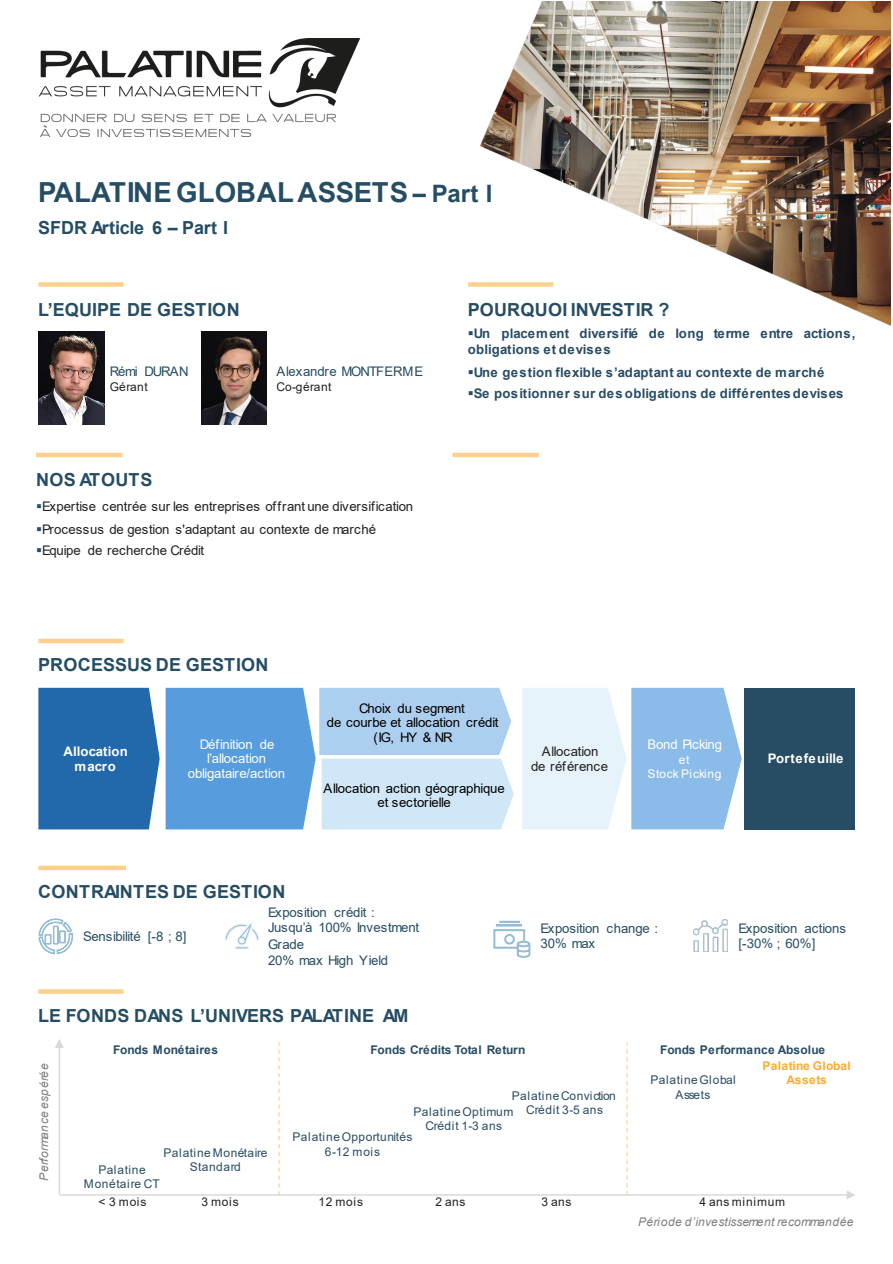
<style>
.page{position:relative;width:893px;height:1264px;background:#fff}
.page>*{position:absolute;margin:0;border:0;box-sizing:border-box;transform-origin:0 0}
.t1{font:700 27.6px "Arial";letter-spacing:.005em;color:#254d63}
.t2{font:700 18px "Arial";letter-spacing:.01em;color:#254d63}
.t3{font:700 18px "Arial";letter-spacing:.01em;color:#284c63}
.t4{font:700 13.2px/15.6px "Arial";letter-spacing:.025em;color:#284c63}
.t5{font:13.2px/14.4px "Arial";letter-spacing:-.01em;color:#231f20;text-align:center}
.t6{font:13.2px/15.6px "Arial";letter-spacing:-.01em;color:#254d63}
.t7{font:13.2px/14.4px "Arial";letter-spacing:-.01em;color:#000;text-align:center}
.t8{font:13.2px/14.4px "Arial";letter-spacing:-.01em;color:#fff;text-align:center}
.t9{font:700 13.2px/14.4px "Arial";letter-spacing:-.005em;color:#fff;text-align:center}
.t10{font:700 13.2px "Arial";letter-spacing:.015em;color:#fff}
.t11{font:13.2px "Arial";letter-spacing:-.03em;color:#fff}
.t12{font:13.2px "Arial";letter-spacing:-.085em;color:#254d63}
.t13{font:12px/14.4px "Arial";letter-spacing:.045em;color:#294c63;text-align:center}
.t14{font:700 12px "Arial";letter-spacing:-.01em;color:#284c63}
.t15{font:italic 12px "Arial";letter-spacing:.045em;color:#7f7f7f}
.t16{font:12px "Arial";letter-spacing:.045em;color:#231f20}
.t17{font:700 12px/14.4px "Arial";letter-spacing:.02em;color:#fbac2f;text-align:center}
.t18{font:12px "Arial";letter-spacing:.035em;color:#fff}
.s1{font-size:24px}
.s2{color:#284c63}
</style>
<div class="page">
<img style="left:480px;top:1px;width:410px;height:324px">
<img style="left:38px;top:38px;width:322px;height:99px">
<img style="left:38px;top:331px;width:66px;height:94px">
<img style="left:202px;top:331px;width:64px;height:94px">
<hr style="left:38px;top:639px;width:86px;height:4px;background:#fecf8d">
<div style="left:744px;top:688px;width:110px;height:141px;background:#284c63"></div>
<svg style="left:522px;top:688px;width:220px;height:141px;background:#bfdaf2"></svg>
<svg style="left:166px;top:688px;width:348px;height:141px;background:#94c2ea"></svg>
<div style="left:38px;top:688px;width:122px;height:141px;background:#2269ac"></div>
<div style="left:38px;top:865px;width:88px;height:5px;background:#fecf8d"></div>
<svg style="left:38px;top:918px;width:35px;height:37px"></svg>
<svg style="left:494px;top:921px;width:36px;height:36px"></svg>
<hr style="left:36px;top:453px;width:86px;height:4px;background:#fecf8d">
<hr style="left:452px;top:453px;width:87px;height:4px;background:#fecf8d">
<div style="left:468px;top:282px;width:85px;height:5px;background:#fecf8d"></div>
<div style="left:38px;top:282px;width:86px;height:5px;background:#fecf8d"></div>
<img style="left:694px;top:919px;width:33px;height:33px">
<svg style="left:225px;top:923px;width:34px;height:26px"></svg>
<svg style="left:38px;top:989px;width:86px;height:4px"></svg>
<svg style="left:626px;top:1042px;width:2px;height:152px"></svg>
<svg style="left:278px;top:1042px;width:2px;height:152px"></svg>
<hr style="left:59px;top:1194px;width:789px;height:1px;background:#d9d9d9">
<svg style="left:847px;top:1191px;width:8px;height:8px"></svg>
<hr style="left:59px;top:1046px;width:1px;height:148px;background:#d9d9d9">
<svg style="left:55px;top:1039px;width:9px;height:9px"></svg>
<p class="t1" style="left:38px;top:173px;width:456px">PALATINE GLOBAL ASSETS <span class="s1">– Part I</span></p>
<p class="t2" style="left:38px;top:215px;width:191px">SFDR Article 6 – Part I</p>
<p class="t2" style="left:38px;top:297px;width:203px">L’EQUIPE DE GESTION</p>
<p class="t3" style="left:468px;top:297px;width:203px">POURQUOI INVESTIR ?</p>
<p class="t4" style="left:468px;top:326px;width:389px">▪Un placement diversifié de long terme entre actions, obligations et devises</p>
<p class="t4" style="left:468px;top:364px;width:358px">▪Une gestion flexible s’adaptant au contexte de marché</p>
<p class="t4" style="left:468px;top:386px;width:377px">▪Se positionner sur des obligations de différentes devises</p>
<p class="t6" style="left:277px;top:364px;width:148px">Alexandre MONTFERME</p>
<p class="t16" style="left:277px;top:378px;width:56px">Co-gérant</p>
<p class="t12" style="left:110px;top:363px;width:81px">Rémi DURAN</p>
<p class="t16" style="left:110px;top:378px;width:40px">Gérant</p>
<p class="t2" style="left:36px;top:467px;width:118px">NOS ATOUTS</p>
<p class="t5" style="left:36px;top:499px;width:378px"><span class="s2">▪</span>Expertise centrée sur les entreprises offrant une diversification</p>
<p class="t5" style="left:36px;top:522px;width:341px"><span class="s2">▪</span>Processus de gestion s'adaptant au contexte de marché</p>
<p class="t5" style="left:36px;top:543px;width:170px"><span class="s2">▪</span>Equipe de recherche Crédit</p>
<p class="t2" style="left:38px;top:652px;width:232px">PROCESSUS DE GESTION</p>
<p class="t9" style="left:64px;top:744px;width:66px">Allocation macro</p>
<p class="t8" style="left:188px;top:737px;width:99px">Définition de l’allocation obligataire/action</p>
<p class="t7" style="left:327px;top:701px;width:173px">Choix du segment<br>de courbe et allocation crédit (IG, HY &amp; NR</p>
<p class="t7" style="left:323px;top:780px;width:183px">Allocation action géographique et sectorielle</p>
<p class="t5" style="left:531px;top:744px;width:78px">Allocation<br>de référence</p>
<p class="t11" style="left:647px;top:736px;width:76px">Bond Picking</p>
<p class="t18" style="left:679px;top:751px;width:12px">et</p>
<p class="t18" style="left:647px;top:766px;width:75px">Stock Picking</p>
<p class="t10" style="left:768px;top:749px;width:77px">Portefeuille</p>
<p class="t2" style="left:38px;top:879px;width:249px">CONTRAINTES DE GESTION</p>
<p class="t6" style="left:83px;top:928px;width:105px">Sensibilité [-8 ; 8]</p>
<p class="t6" style="left:541px;top:920px;width:119px">Exposition change :<br>30% max</p>
<p class="t6" style="left:268px;top:903px;width:153px;line-height:16.2px">Exposition crédit :<br>Jusqu’à 100% Investment<br>Grade</p>
<p class="t6" style="left:268px;top:952px;width:122px">20% max High Yield</p>
<p class="t2" style="left:38px;top:1002px;width:372px">LE FONDS DANS L’UNIVERS PALATINE AM</p>
<p class="t6" style="left:738px;top:920px;width:109px">Exposition actions [-30% ; 60%]</p>
<p class="t15" style="left:36px;top:1180px;width:119px;rotate:-90deg">Performance espérée</p>
<p class="t14" style="left:113px;top:1041px;width:107px">Fonds Monétaires</p>
<p class="t13" style="left:163px;top:1145px;width:105px">Palatine Monétaire<br>Standard</p>
<p class="t13" style="left:84px;top:1162px;width:77px">Palatine<br>Monétaire CT</p>
<p class="t14" style="left:370px;top:1041px;width:156px">Fonds Crédits Total Return</p>
<p class="t14" style="left:660px;top:1041px;width:167px">Fonds Performance Absolue</p>
<p class="t13" style="left:650px;top:1072px;width:87px">Palatine Global<br>Assets</p>
<p class="t17" style="left:762px;top:1058px;width:90px">Palatine Global<br>Assets</p>
<p class="t13" style="left:512px;top:1088px;width:105px">Palatine Conviction<br>Crédit 3-5 ans</p>
<p class="t13" style="left:413px;top:1104px;width:101px">Palatine Optimum<br>Crédit 1-3 ans</p>
<p class="t13" style="left:292px;top:1129px;width:121px">Palatine Opportunités</p>
<p class="t13" style="left:325px;top:1144px;width:57px">6-12 mois</p>
<p class="t16" style="left:98px;top:1193px;width:49px">&lt; 3 mois</p>
<p class="t16" style="left:201px;top:1193px;width:39px">3 mois</p>
<p class="t16" style="left:319px;top:1193px;width:46px">12 mois</p>
<p class="t16" style="left:541px;top:1193px;width:31px">3 ans</p>
<p class="t16" style="left:435px;top:1193px;width:31px">2 ans</p>
<p class="t16" style="left:699px;top:1193px;width:87px">4 ans minimum</p>
<p class="t15" style="left:638px;top:1214px;width:217px">Période d’investissement recommandée</p>
</div>
